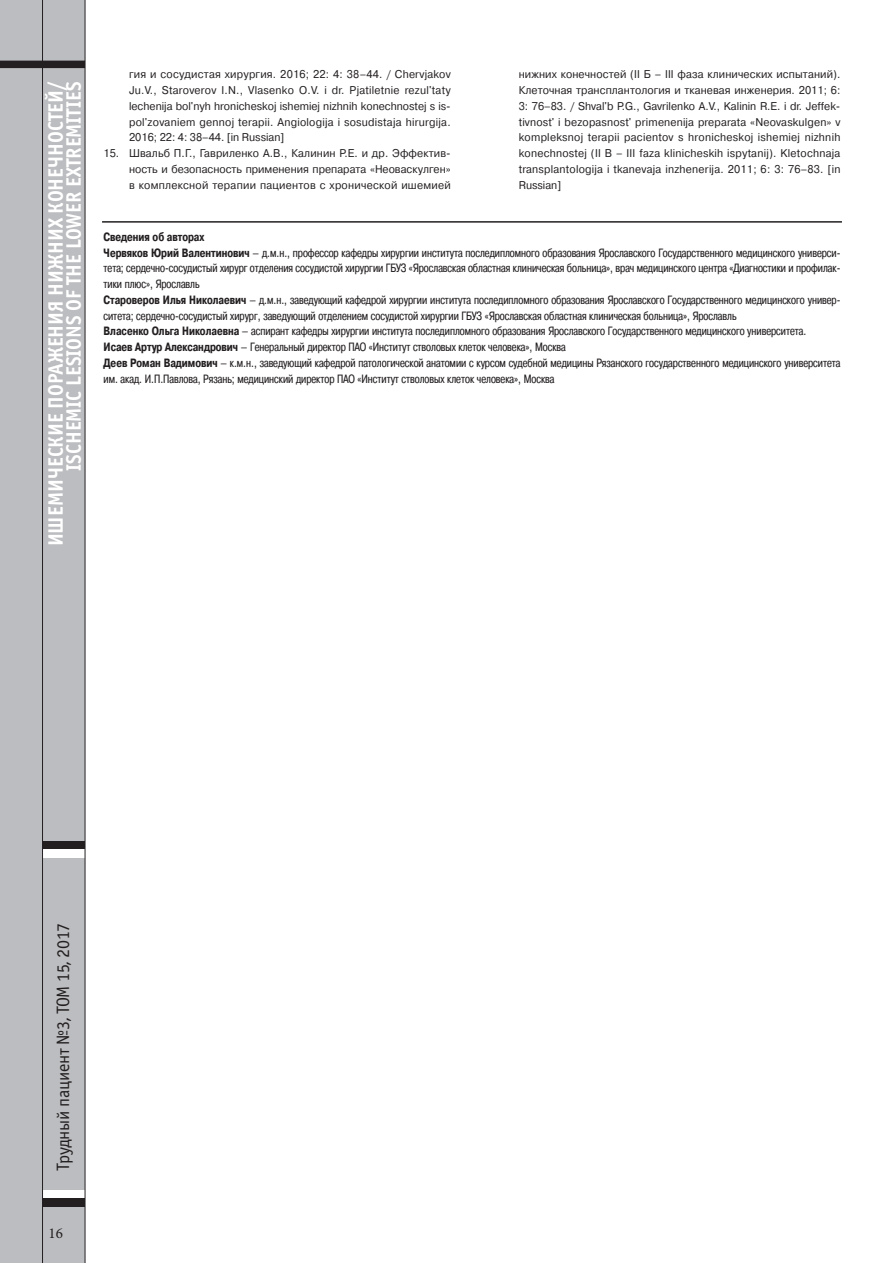
<style>
.page{position:relative;width:893px;height:1263px;background:#fff}
.page>*{position:absolute;margin:0;border:0;box-sizing:border-box;transform-origin:0 0}
.t1{font:700 21px/18px "Officina Sans C";color:#fff;text-align:right;scale:.95 1}
.t2{font:18px "Officina Sans C";letter-spacing:-.015em;color:#231f20}
.t3{font:15px "Minion Pro";color:#231f20}
.t4{font:12px/15.8px "Pragmatica Cond C";color:#231f20;scale:.95 1}
.t5{font:11.25px/15.8px "Pragmatica C";letter-spacing:.02em;color:#231f20;text-align:justify;scale:.95 1}
.s1{font-weight:700}
</style>
<div class="page">
<div style="left:0;top:0;width:85px;height:1263px;background:#bcbdc0"></div>
<div style="left:0;top:61px;width:85px;height:7px;background:#231f20"></div>
<div style="left:43px;top:841px;width:42px;height:8px;background:#231f20"></div>
<div style="left:43px;top:849px;width:42px;height:9px;background:#fff"></div>
<div style="left:43px;top:1190px;width:42px;height:8px;background:#fff"></div>
<div style="left:43px;top:1198px;width:42px;height:9px;background:#231f20"></div>
<hr style="left:42px;top:0;width:1px;height:1263px;background:#231f20">
<hr style="left:85px;top:0;width:1px;height:1263px;background:#231f20">
<hr style="left:102px;top:221px;width:740px;height:2px;background:#231f20">
<h1 class="t1" style="left:47px;top:546px;width:491px;rotate:-90deg">ИШЕМИЧЕСКИЕ ПОРАЖЕНИЯ НИЖНИХ КОНЕЧНОСТЕЙ/<br>ISCHEMIC LESIONS OF THE LOWER EXTREMITIES</h1>
<p class="t5" style="left:129px;top:66px;width:340px">гия и сосудистая хирургия. 2016; 22: 4: 38–44. / Chervjakov Ju.V., Staroverov I.N., Vlasenko O.V. i dr. Pjatiletnie rezul'taty lechenija bol'nyh hronicheskoj ishemiej nizhnih konechnostej s is&shy;pol'zovaniem gennoj terapii. Angiologija i sosudistaja hirurgija.<br>2016; 22: 4: 38–44. [in Russian]</p>
<p class="t5" style="left:129px;top:145px;width:340px;text-indent:-26px">15. Швальб П.Г., Гавриленко А.В., Калинин Р.Е. и др. Эффектив&shy;ность и безопасность применения препарата «Неоваскулген» в комплексной терапии пациентов с хронической ишемией</p>
<p class="t5" style="left:519px;top:66px;width:340px">нижних конечностей (II Б – III фаза клинических испытаний).<br>Клеточная трансплантология и тканевая инженерия. 2011; 6:<br>3: 76–83. / Shval'b P.G., Gavrilenko A.V., Kalinin R.E. i dr. Jeffek&shy;tivnost' i bezopasnost' primenenija preparata «Neovaskulgen» v kompleksnoj terapii pacientov s hronicheskoj ishemiej nizhnih konechnostej (II B – III faza klinicheskih ispytanij). Kletochnaja transplantologija i tkanevaja inzhenerija. 2011; 6: 3: 76–83. [in Russian]</p>
<p class="t4" style="left:104px;top:229px;width:777px"><span class="s1">Сведения об авторах<br>Червяков Юрий Валентинович</span> – д.м.н., профессор кафедры хирургии института последипломного образования Ярославского Государственного медицинского универси&shy;тета; сердечно-сосудистый хирург отделения сосудистой хирургии ГБУЗ «Ярославская областная клиническая больница», врач медицинского центра «Диагностики и профилак&shy;тики плюс», Ярославль<br><span class="s1">Староверов Илья Николаевич</span> – д.м.н., заведующий кафедрой хирургии института последипломного образования Ярославского Государственного медицинского универ&shy;ситета; сердечно-сосудистый хирург, заведующий отделением сосудистой хирургии ГБУЗ «Ярославская областная клиническая больница», Ярославль<br><span class="s1">Власенко Ольга Николаевна</span> – аспирант кафедры хирургии института последипломного образования Ярославского Государственного медицинского университета.<br><span class="s1">Исаев Артур Александрович</span> – Генеральный директор ПАО «Институт стволовых клеток человека», Москва<br><span class="s1">Деев Роман Вадимович</span> – к.м.н., заведующий кафедрой патологической анатомии с курсом судебной медицины Рязанского государственного медицинского университета им. акад. И.П.Павлова, Рязань; медицинский директор ПАО «Институт стволовых клеток человека», Москва</p>
<h2 class="t2" style="left:52px;top:1170px;width:250px;rotate:-90deg">Трудный пациент №3, ТОМ 15, 2017</h2>
<p class="t3" style="left:49px;top:1227px;width:16px">16</p>
</div>
